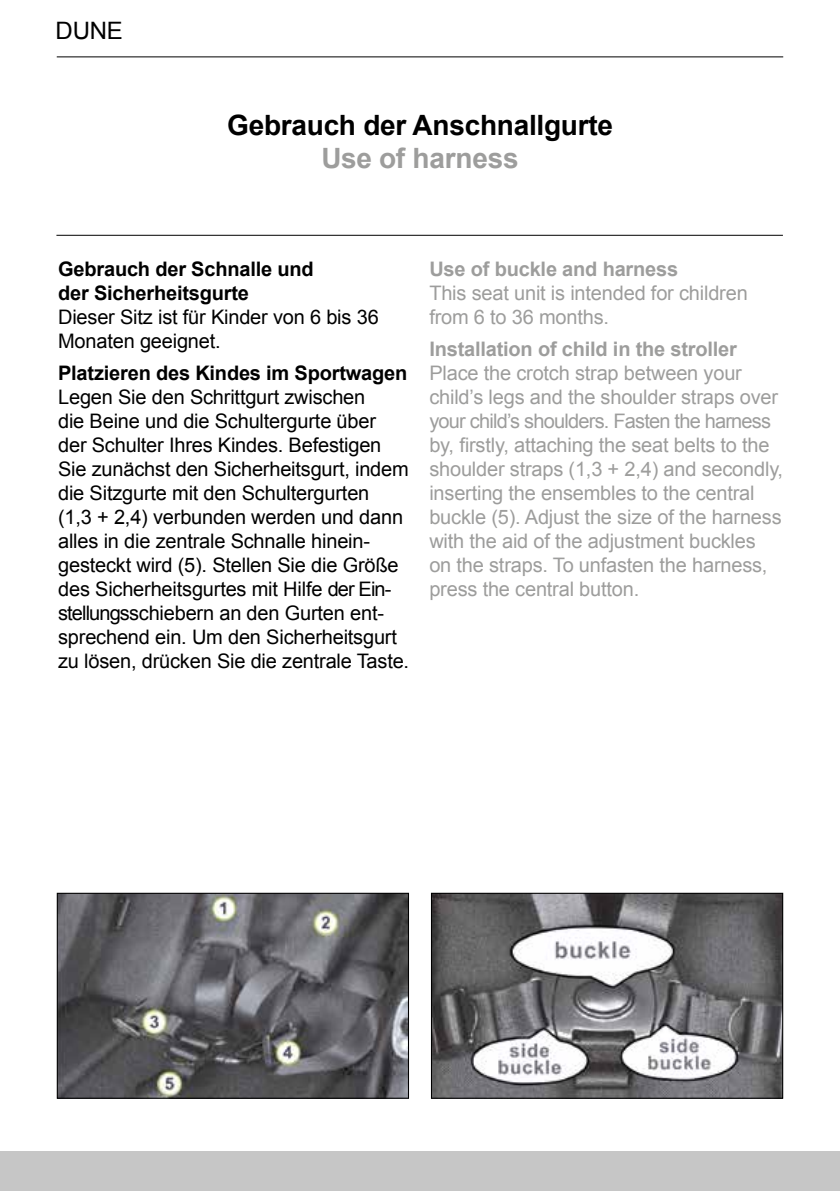
<style>
.page{position:relative;width:840px;height:1191px;background:#fff}
.page>*{position:absolute;margin:0;border:0;box-sizing:border-box;transform-origin:0 0}
.t1{font:700 28px "Arial";letter-spacing:-.01em;color:#000}
.t2{font:700 28px "Arial";letter-spacing:-.01em;color:#9d9d9c}
.t3{font:24px "Arial";color:#000}
.t4{font:20px/24px "Arial";letter-spacing:-.01em;color:#000}
.t5{font:20px/24px "Arial";letter-spacing:-.01em;color:#9d9d9c}
.t6{font:700 20px/24px "Arial";letter-spacing:-.01em;color:#000}
.t7{font:700 20px "Arial";letter-spacing:-.01em;color:#9d9d9c}
</style>
<div class="page">
<div style="left:0;top:1151px;width:839px;height:40px;background:#c6c6c6"></div>
<hr style="left:57px;top:56px;width:725px;height:1px;background:#000">
<hr style="left:56px;top:235px;width:726px;height:1px;background:#000">
<img style="left:59px;top:894px;width:348px;height:202px">
<div style="left:57px;top:892px;width:352px;height:206px;border:1px solid #000"></div>
<img style="left:432px;top:894px;width:348px;height:202px">
<div style="left:430px;top:892px;width:352px;height:206px;border:1px solid #000"></div>
<p class="t3" style="left:56px;top:15px;width:69px">DUNE</p>
<h1 class="t1" style="left:227px;top:106px;width:387px">Gebrauch der Anschnallgurte</h1>
<h1 class="t2" style="left:321px;top:140px;width:199px">Use of harness</h1>
<p class="t6" style="left:58px;top:257px;width:257px">Gebrauch der Schnalle und der Sicherheitsgurte</p>
<p class="t4" style="left:58px;top:305px;width:322px">Dieser Sitz ist für Kinder von 6 bis 36<br>Monaten geeignet.</p>
<p class="t6" style="left:58px;top:361px;width:350px">Platzieren des Kindes im Sportwagen</p>
<p class="t4" style="left:58px;top:385px;width:352px">Legen Sie den Schrittgurt zwischen<br>die Beine und die Schultergurte über der Schulter Ihres Kindes. Befestigen Sie zunächst den Sicherheitsgurt, indem die Sitzgurte mit den Schultergurten<br>(1,3 + 2,4) verbunden werden und dann alles in die zentrale Schnalle hinein&shy;gesteckt wird (5). Stellen Sie die Größe des Sicherheitsgurtes mit Hilfe der Ein&shy;stellungsschiebern an den Gurten ent&shy;sprechend ein. Um den Sicherheitsgurt zu lösen, drücken Sie die zentrale Taste.</p>
<p class="t7" style="left:429px;top:255px;width:250px">Use of buckle and harness</p>
<p class="t5" style="left:429px;top:281px;width:320px">This seat unit is intended for children from 6 to 36 months.</p>
<p class="t7" style="left:429px;top:335px;width:309px">Installation of child in the stroller</p>
<p class="t5" style="left:429px;top:361px;width:355px">Place the crotch strap between your child’s legs and the shoulder straps over your child’s shoulders. Fasten the harness by, firstly, attaching the seat belts to the shoulder straps (1,3 + 2,4) and secondly, inserting the ensembles to the central buckle (5). Adjust the size of the harness with the aid of the adjustment buckles<br>on the straps. To unfasten the harness, press the central button.</p>
</div>
